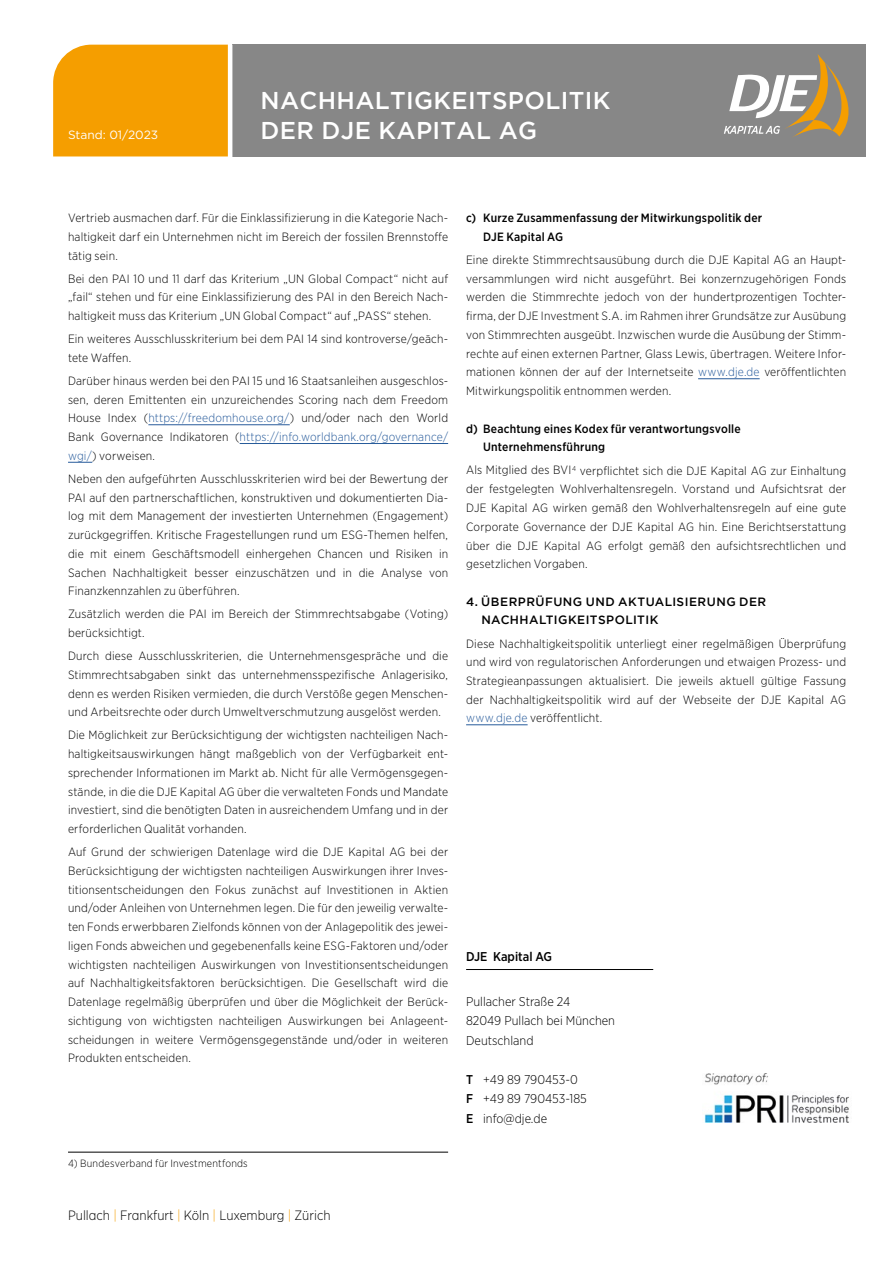
<style>
.page{position:relative;width:893px;height:1263px;background:#fff}
.page>*{position:absolute;margin:0;border:0;box-sizing:border-box;transform-origin:0 0}
.t1{font:500 24.3px "Gotham";letter-spacing:.015em;color:#fff}
.t2{font:300 13.5px "Gotham Narrow";color:#000}
.t3{font:300 12.75px/19.5px "Gotham Narrow";color:#000}
.t4{font:500 12.75px "Gotham Narrow";color:#000}
.t5{font:300 12px/18.8px "Gotham Narrow";letter-spacing:.015em;color:#000;text-align:justify}
.t6{font:500 12px/18.8px "Gotham Narrow";letter-spacing:.02em;color:#000}
.t7{font:500 12px/18.8px "Gotham";letter-spacing:.04em;color:#000}
.t8{font:12px "Gotham";color:#fff}
.t9{font:300 10.5px "Gotham Narrow";letter-spacing:.02em;color:#000}
.s1{color:#275b9b}
.s2{color:#f59e00}
.s3{font-weight:500}
</style>
<div class="page">
<div style="left:53px;top:45px;width:175px;height:111px;background:#f59e00"></div>
<div style="left:232px;top:45px;width:633px;height:112px;background:#878787"></div>
<svg style="left:724px;top:54px;width:124px;height:83px"></svg>
<hr style="left:148px;top:424px;width:142px;height:1px;background:#275b9b">
<hr style="left:240px;top:443px;width:208px;height:1px;background:#275b9b">
<svg style="left:68px;top:462px;width:24px;height:1px"></svg>
<hr style="left:698px;top:378px;width:62px;height:1px;background:#275b9b">
<hr style="left:466px;top:724px;width:62px;height:1px;background:#275b9b">
<hr style="left:68px;top:1152px;width:380px;height:1px;background:#000">
<hr style="left:466px;top:969px;width:187px;height:1px;background:#000">
<img style="left:704px;top:1073px;width:145px;height:49px">
<h1 class="t1" style="left:261px;top:87px;width:351px">NACHHALTIGKEITSPOLITIK</h1>
<p class="t8" style="left:68px;top:127px;width:92px">Stand: 01/2023</p>
<h1 class="t1" style="left:261px;top:116px;width:278px">DER DJE KAPITAL AG</h1>
<p class="t5" style="left:68px;top:208px;width:382px">Vertrieb ausmachen darf. Für die Einklassifizierung in die Kategorie Nach&shy;haltigkeit darf ein Unternehmen nicht im Bereich der fossilen Brennstoffe tätig sein.</p>
<p class="t5" style="left:68px;top:269px;width:382px">Bei den PAI 10 und 11 darf das Kriterium „UN Global Compact“ nicht auf „fail“ stehen und für eine Einklassifizierung des PAI in den Bereich Nach&shy;haltigkeit muss das Kriterium „UN Global Compact“ auf „PASS“ stehen.</p>
<p class="t5" style="left:68px;top:329px;width:382px">Ein weiteres Ausschlusskriterium bei dem PAI 14 sind kontroverse/geäch&shy;tete Waffen.</p>
<p class="t5" style="left:68px;top:371px;width:382px">Darüber hinaus werden bei den PAI 15 und 16 Staatsanleihen ausgeschlos&shy;sen, deren Emittenten ein unzureichendes Scoring nach dem Freedom House Index (<span class="s1">https://freedomhouse.org/</span>) und/oder nach den World Bank Governance Indikatoren (<span class="s1">https://info.worldbank.org/governance/ wgi/</span>) vorweisen.</p>
<p class="t5" style="left:68px;top:469px;width:382px">Neben den aufgeführten Ausschlusskriterien wird bei der Bewertung der PAI auf den partnerschaftlichen, konstruktiven und dokumentierten Dia&shy;log mit dem Management der investierten Unternehmen (Engagement) zurückgegriffen. Kritische Fragestellungen rund um ESG-Themen helfen, die mit einem Geschäftsmodell einhergehen Chancen und Risiken in Sachen Nachhaltigkeit besser einzuschätzen und in die Analyse von Finanzkennzahlen zu überführen.</p>
<p class="t5" style="left:68px;top:604px;width:382px">Zusätzlich werden die PAI im Bereich der Stimmrechtsabgabe (Voting) berücksichtigt.</p>
<p class="t5" style="left:68px;top:646px;width:382px">Durch diese Ausschlusskriterien, die Unternehmensgespräche und die Stimmrechtsabgaben sinkt das unternehmensspezifische Anlagerisiko, denn es werden Risiken vermieden, die durch Verstöße gegen Menschen&shy;und Arbeitsrechte oder durch Umweltverschmutzung ausgelöst werden.</p>
<p class="t5" style="left:68px;top:725px;width:382px">Die Möglichkeit zur Berücksichtigung der wichtigsten nachteiligen Nach&shy;haltigkeitsauswirkungen hängt maßgeblich von der Verfügbarkeit ent&shy;sprechender Informationen im Markt ab. Nicht für alle Vermögensgegen&shy;stände, in die die DJE Kapital AG über die verwalteten Fonds und Mandate investiert, sind die benötigten Daten in ausreichendem Umfang und in der erforderlichen Qualität vorhanden.</p>
<p class="t5" style="left:68px;top:842px;width:382px">Auf Grund der schwierigen Datenlage wird die DJE Kapital AG bei der Berücksichtigung der wichtigsten nachteiligen Auswirkungen ihrer Inves&shy;titionsentscheidungen den Fokus zunächst auf Investitionen in Aktien und/oder Anleihen von Unternehmen legen. Die für den jeweilig verwalte&shy;ten Fonds erwerbbaren Zielfonds können von der Anlagepolitik des jewei&shy;ligen Fonds abweichen und gegebenenfalls keine ESG-Faktoren und/oder wichtigsten nachteiligen Auswirkungen von Investitionsentscheidungen auf Nachhaltigkeitsfaktoren berücksichtigen. Die Gesellschaft wird die Datenlage regelmäßig überprüfen und über die Möglichkeit der Berück&shy;sichtigung von wichtigsten nachteiligen Auswirkungen bei Anlageent&shy;scheidungen in weitere Vermögensgegenstände und/oder in weiteren Produkten entscheiden.</p>
<p class="t9" style="left:68px;top:1157px;width:181px">4) Bundesverband für Investmentfonds</p>
<p class="t2" style="left:68px;top:1206px;width:264px">Pullach <span class="s2">|</span> Frankfurt <span class="s2">|</span> Köln <span class="s2">|</span> Luxemburg <span class="s2">|</span> Zürich</p>
<p class="t6" style="left:483px;top:208px;width:281px;text-indent:-17px">c) Kurze Zusammenfassung der Mitwirkungspolitik der<br>DJE Kapital AG</p>
<p class="t5" style="left:466px;top:250px;width:382px">Eine direkte Stimmrechtsausübung durch die DJE Kapital AG an Haupt&shy;versammlungen wird nicht ausgeführt. Bei konzernzugehörigen Fonds werden die Stimmrechte jedoch von der hundertprozentigen Tochter&shy;firma, der DJE Investment S.A. im Rahmen ihrer Grundsätze zur Ausübung von Stimmrechten ausgeübt. Inzwischen wurde die Ausübung der Stimm&shy;rechte auf einen externen Partner, Glass Lewis, übertragen. Weitere Infor&shy;mationen können der auf der Internetseite <span class="s1">www.dje.de</span> veröffentlichten Mitwirkungspolitik entnommen werden.</p>
<p class="t6" style="left:483px;top:419px;width:259px;text-indent:-17px">d) Beachtung eines Kodex für verantwortungsvolle<br>Unternehmensführung</p>
<p class="t5" style="left:466px;top:461px;width:382px">Als Mitglied des BVI <sup>4</sup> verpflichtet sich die DJE Kapital AG zur Einhaltung der festgelegten Wohlverhaltensregeln. Vorstand und Aufsichtsrat der DJE Kapital AG wirken gemäß den Wohlverhaltensregeln auf eine gute Corporate Governance der DJE Kapital AG hin. Eine Berichtserstattung über die DJE Kapital AG erfolgt gemäß den aufsichtsrechtlichen und gesetzlichen Vorgaben.</p>
<p class="t7" style="left:481px;top:592px;width:286px;text-indent:-15px">4. ÜBERPRÜFUNG UND AKTUALISIERUNG DER<br>NACHHALTIGKEITSPOLITIK</p>
<p class="t5" style="left:466px;top:634px;width:382px">Diese Nachhaltigkeitspolitik unterliegt einer regelmäßigen Überprüfung und wird von regulatorischen Anforderungen und etwaigen Prozess- und Strategieanpassungen aktualisiert. Die jeweils aktuell gültige Fassung der Nachhaltigkeitspolitik wird auf der Webseite der DJE Kapital AG <span class="s1">www.dje.de</span> veröffentlicht.</p>
<p class="t4" style="left:466px;top:948px;width:88px">DJE Kapital AG</p>
<p class="t3" style="left:466px;top:991px;width:150px">Pullacher Straße 24<br>82049 Pullach bei München<br>Deutschland</p>
<p class="t3" style="left:466px;top:1069px;width:122px"><span class="s3">T</span> +49 89 790453-0<br><span class="s3">F</span> +49 89 790453-185<br><span class="s3">E</span> info@dje.de</p>
</div>
